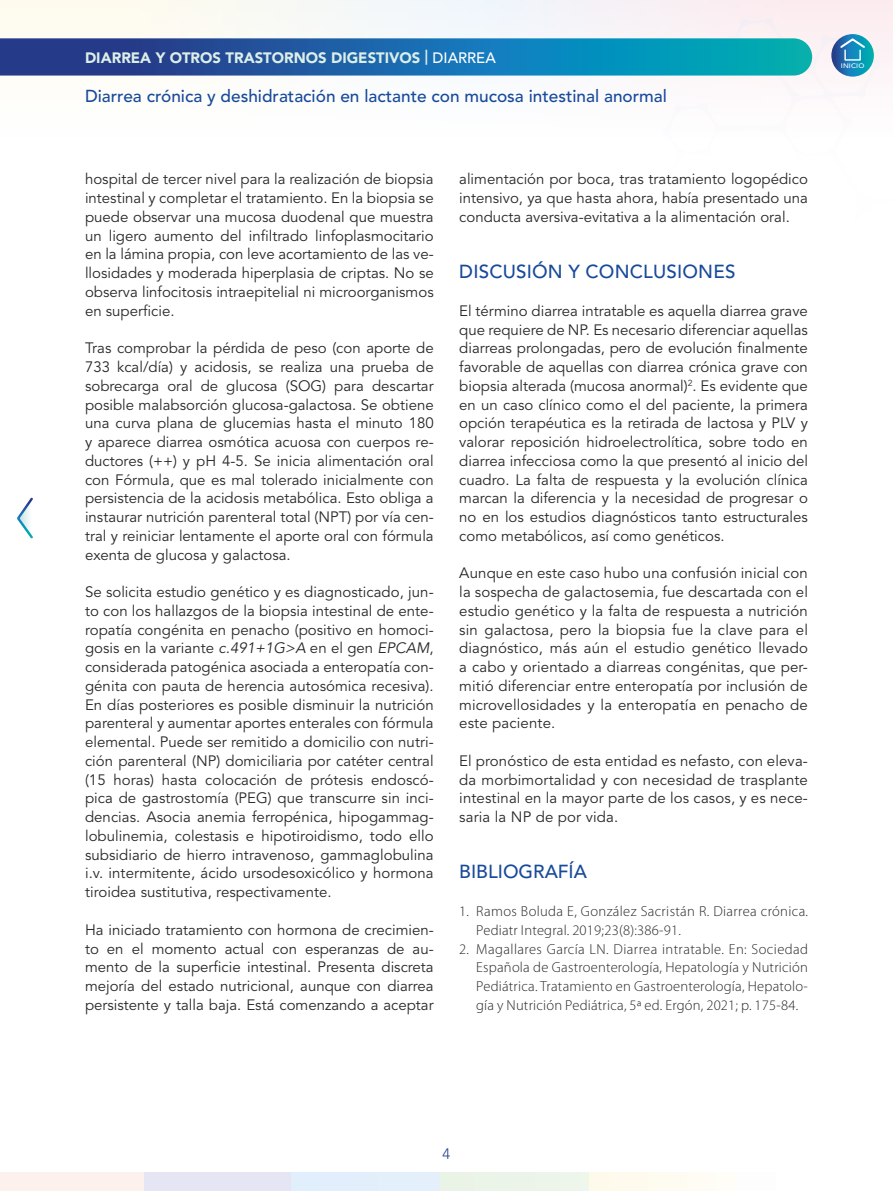
<style>
.page{position:relative;width:893px;height:1191px;background:#fff}
.page>*{position:absolute;margin:0;border:0;box-sizing:border-box;transform-origin:0 0}
.t1{font:500 18.75px "Avenir LT Std";letter-spacing:.01em;color:#184a9a}
.t2{font:500 17.25px "Avenir LT Std";color:#184a9a}
.t3{font:15px/18.8px "Avenir LT Std";color:#282827;text-align:justify}
.t4{font:900 15px "Avenir LT Std";color:#dceee8}
.t5{font:300 15px "Avenir LT Std";color:#253a87}
.t6{font:300 14.55px/18.8px "Myriad Pro";letter-spacing:.015em;color:#282827}
.t7{font:500 6.45px "Avenir LT Std";letter-spacing:.015em;color:#fff;scale:1.11 1}
.s1{font-weight:800}
.s2{font-weight:500;color:#fff}
.s3{font-style:italic}
</style>
<div class="page">
<div style="left:0;top:0;width:893px;height:201px;background:linear-gradient(to right,#fefffe,#f8ecf2)"></div>
<svg style="left:518px;top:13px;width:375px;height:188px"></svg>
<div style="left:588px;top:1171px;width:149px;height:20px;background:#fefbf0"></div>
<div style="left:440px;top:1171px;width:148px;height:20px;background:#e7f2e3"></div>
<div style="left:143px;top:1171px;width:149px;height:20px;background:#e6e5f4"></div>
<div style="left:292px;top:1171px;width:148px;height:20px;background:#e1eefb"></div>
<div style="left:0;top:1171px;width:143px;height:20px;background:#fcf1ed"></div>
<svg style="left:0;top:38px;width:812px;height:38px;background:#1a70a9"></svg>
<svg style="left:17px;top:497px;width:16px;height:42px"></svg>
<svg style="left:831px;top:34px;width:43px;height:43px"></svg>
<svg style="left:838px;top:37px;width:29px;height:13px"></svg>
<div style="left:844px;top:49px;width:17px;height:12px;border:1px solid #fff"></div>
<p class="t4" style="left:85px;top:48px;width:412px">DIARREA Y OTROS TRASTORNOS DIGESTIVOS <span class="s1">|</span> <span class="s2">DIARREA</span></p>
<p class="t2" style="left:85px;top:86px;width:583px">Diarrea crónica y deshidratación en lactante con mucosa intestinal anormal</p>
<p class="t3" style="left:85px;top:170px;width:350px">hospital de tercer nivel para la realización de biopsia intestinal y completar el tratamiento. En la biopsia se puede observar una mucosa duodenal que muestra un ligero aumento del infiltrado linfoplasmocitario en la lámina propia, con leve acortamiento de las ve&shy;llosidades y moderada hiperplasia de criptas. No se observa linfocitosis intraepitelial ni microorganismos en superficie.</p>
<p class="t3" style="left:85px;top:339px;width:350px">Tras comprobar la pérdida de peso (con aporte de 733 kcal/día) y acidosis, se realiza una prueba de sobrecarga oral de glucosa (SOG) para descartar posible malabsorción glucosa-galactosa. Se obtiene una curva plana de glucemias hasta el minuto 180 y aparece diarrea osmótica acuosa con cuerpos re&shy;ductores (++) y pH 4-5. Se inicia alimentación oral con Fórmula, que es mal tolerado inicialmente con persistencia de la acidosis metabólica. Esto obliga a instaurar nutrición parenteral total (NPT) por vía cen&shy;tral y reiniciar lentamente el aporte oral con fórmula exenta de glucosa y galactosa.</p>
<p class="t3" style="left:85px;top:583px;width:350px">Se solicita estudio genético y es diagnosticado, jun&shy;to con los hallazgos de la biopsia intestinal de ente&shy;ropatía congénita en penacho (positivo en homoci&shy;gosis en la variante <span class="s3">c.491+1G&gt;A</span> en el gen <span class="s3">EPCAM</span>, considerada patogénica asociada a enteropatía con&shy;génita con pauta de herencia autosómica recesiva).<br>En días posteriores es posible disminuir la nutrición parenteral y aumentar aportes enterales con fórmula elemental. Puede ser remitido a domicilio con nutri&shy;ción parenteral (NP) domiciliaria por catéter central (15 horas) hasta colocación de prótesis endoscó&shy;pica de gastrostomía (PEG) que transcurre sin inci&shy;dencias. Asocia anemia ferropénica, hipogammag&shy;lobulinemia, colestasis e hipotiroidismo, todo ello subsidiario de hierro intravenoso, gammaglobulina i.v. intermitente, ácido ursodesoxicólico y hormona tiroidea sustitutiva, respectivamente.</p>
<p class="t3" style="left:85px;top:920px;width:350px">Ha iniciado tratamiento con hormona de crecimien&shy;to en el momento actual con esperanzas de au&shy;mento de la superficie intestinal. Presenta discreta mejoría del estado nutricional, aunque con diarrea persistente y talla baja. Está comenzando a aceptar</p>
<p class="t3" style="left:459px;top:170px;width:350px">alimentación por boca, tras tratamiento logopédico intensivo, ya que hasta ahora, había presentado una conducta aversiva-evitativa a la alimentación oral.</p>
<p class="t1" style="left:459px;top:261px;width:278px">DISCUSIÓN Y CONCLUSIONES</p>
<p class="t3" style="left:459px;top:302px;width:350px">El término diarrea intratable es aquella diarrea grave que requiere de NP. Es necesario diferenciar aquellas diarreas prolongadas, pero de evolución finalmente favorable de aquellas con diarrea crónica grave con biopsia alterada (mucosa anormal)<sup>2</sup>. Es evidente que en un caso clínico como el del paciente, la primera opción terapéutica es la retirada de lactosa y PLV y valorar reposición hidroelectrolítica, sobre todo en diarrea infecciosa como la que presentó al inicio del cuadro. La falta de respuesta y la evolución clínica marcan la diferencia y la necesidad de progresar o no en los estudios diagnósticos tanto estructurales como metabólicos, así como genéticos.</p>
<p class="t3" style="left:459px;top:564px;width:350px">Aunque en este caso hubo una confusión inicial con la sospecha de galactosemia, fue descartada con el estudio genético y la falta de respuesta a nutrición sin galactosa, pero la biopsia fue la clave para el diagnóstico, más aún el estudio genético llevado a cabo y orientado a diarreas congénitas, que per&shy;mitió diferenciar entre enteropatía por inclusión de microvellosidades y la enteropatía en penacho de este paciente.</p>
<p class="t3" style="left:459px;top:752px;width:350px">El pronóstico de esta entidad es nefasto, con eleva&shy;da morbimortalidad y con necesidad de trasplante intestinal en la mayor parte de los casos, y es nece&shy;saria la NP de por vida.</p>
<p class="t1" style="left:459px;top:861px;width:129px">BIBLIOGRAFÍA</p>
<p class="t6" style="left:476px;top:902px;width:333px;text-indent:-17px">1. Ramos Boluda E, González Sacristán R. Diarrea crónica.<br>Pediatr Integral. 2019;23(8):386-91.</p>
<p class="t6" style="left:476px;top:939px;width:333px;text-align:justify;text-indent:-17px">2. Magallares García LN. Diarrea intratable. En: Sociedad Española de Gastroenterología, Hepatología y Nutrición Pediátrica. Tratamiento en Gastroenterología, Hepatolo&shy;gía y Nutrición Pediátrica, 5ª ed. Ergón, 2021; p. 175-84.</p>
<p class="t7" style="left:841px;top:62px;width:23px">INICIO</p>
<p class="t5" style="left:443px;top:1145px;width:9px">4</p>
</div>
